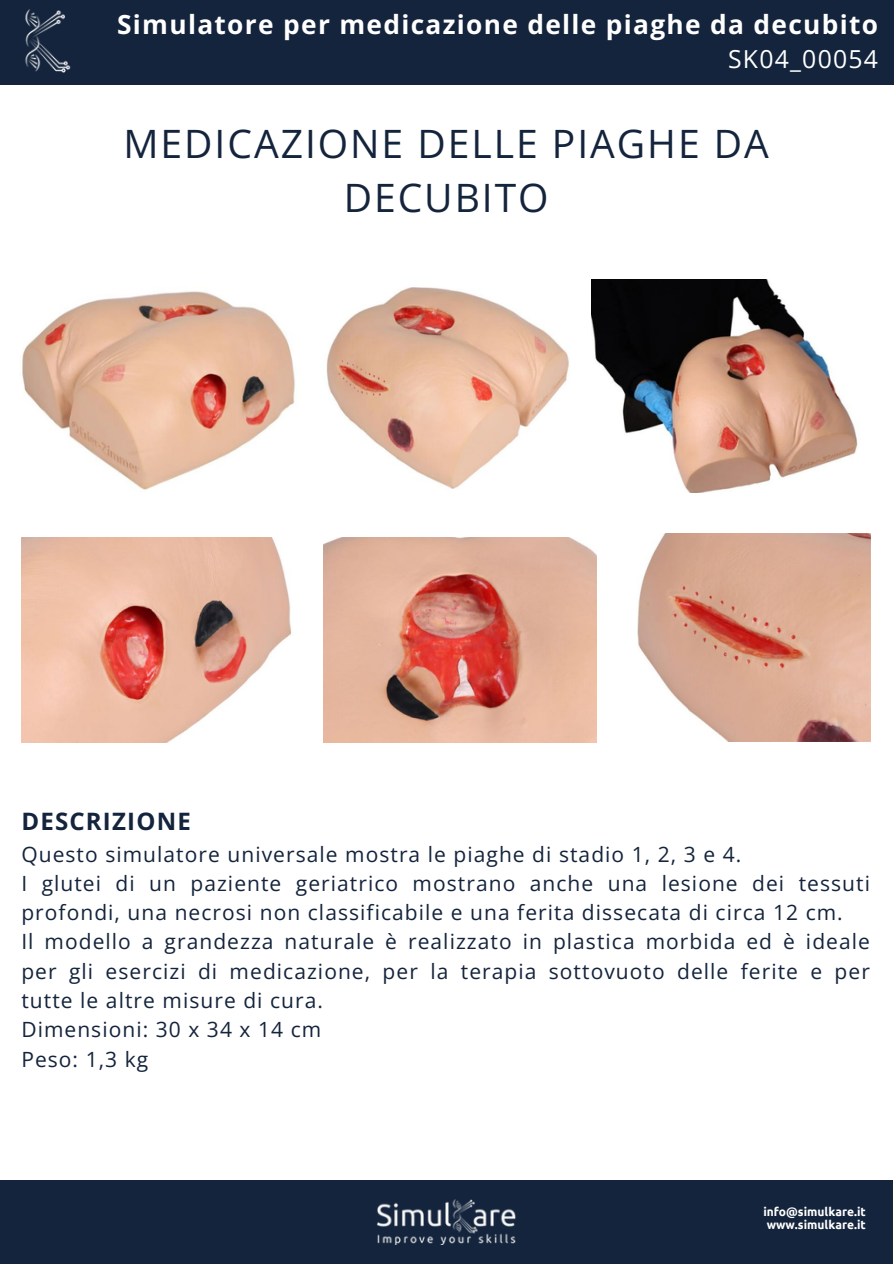
<style>
.page{position:relative;width:894px;height:1264px;background:#fff}
.page>*{position:absolute;margin:0;border:0;box-sizing:border-box;transform-origin:0 0}
.t1{font:39px/54px "Open Sans";letter-spacing:.05em;color:#14243c;text-align:center}
.t2{font:700 26.25px "Open Sans";letter-spacing:.05em;color:#fff}
.t3{font:24.75px "Open Sans";letter-spacing:.05em;color:#fff}
.t4{font:700 24px "Open Sans";letter-spacing:.05em;color:#14243c}
.t5{font:21px/29.2px "Open Sans";letter-spacing:.05em;color:#14243c}
.t6{font:700 12px/13.5px "Ubuntu";color:#fff}
</style>
<div class="page">
<div style="left:0;top:1179px;width:892px;height:84px;background:#14243c"></div>
<img style="left:377px;top:1199px;width:139px;height:45px">
<div style="left:0;top:0;width:892px;height:85px;background:#14243c"></div>
<img style="left:25px;top:10px;width:46px;height:63px">
<img style="left:22px;top:291px;width:273px;height:199px">
<img style="left:326px;top:287px;width:243px;height:202px">
<img style="left:591px;top:279px;width:267px;height:213px">
<img style="left:21px;top:537px;width:271px;height:205px">
<img style="left:324px;top:537px;width:272px;height:205px">
<img style="left:637px;top:533px;width:233px;height:209px">
<p class="t2" style="left:117px;top:6px;width:762px">Simulatore per medicazione delle piaghe da decubito</p>
<p class="t3" style="left:727px;top:41px;width:151px">SK04_00054</p>
<h1 class="t1" style="left:123px;top:116px;width:646px">MEDICAZIONE DELLE PIAGHE DA<br>DECUBITO</h1>
<p class="t4" style="left:21px;top:804px;width:171px">DESCRIZIONE</p>
<h4 class="t5" style="left:21px;top:838px;width:849px">Questo simulatore universale mostra le piaghe di stadio 1, 2, 3 e 4.<br>I glutei di un paziente geriatrico mostrano anche una lesione dei tessuti profondi, una necrosi non classificabile e una ferita dissecata di circa 12 cm.<br>Il modello a grandezza naturale è realizzato in plastica morbida ed è ideale per gli esercizi di medicazione, per la terapia sottovuoto delle ferite e per tutte le altre misure di cura.<br>Dimensioni: 30 x 34 x 14 cm<br>Peso: 1,3 kg</h4>
<h3 class="t6" style="left:763px;top:1204px;width:104px">info@simulkare.it www.simulkare.it</h3>
</div>
